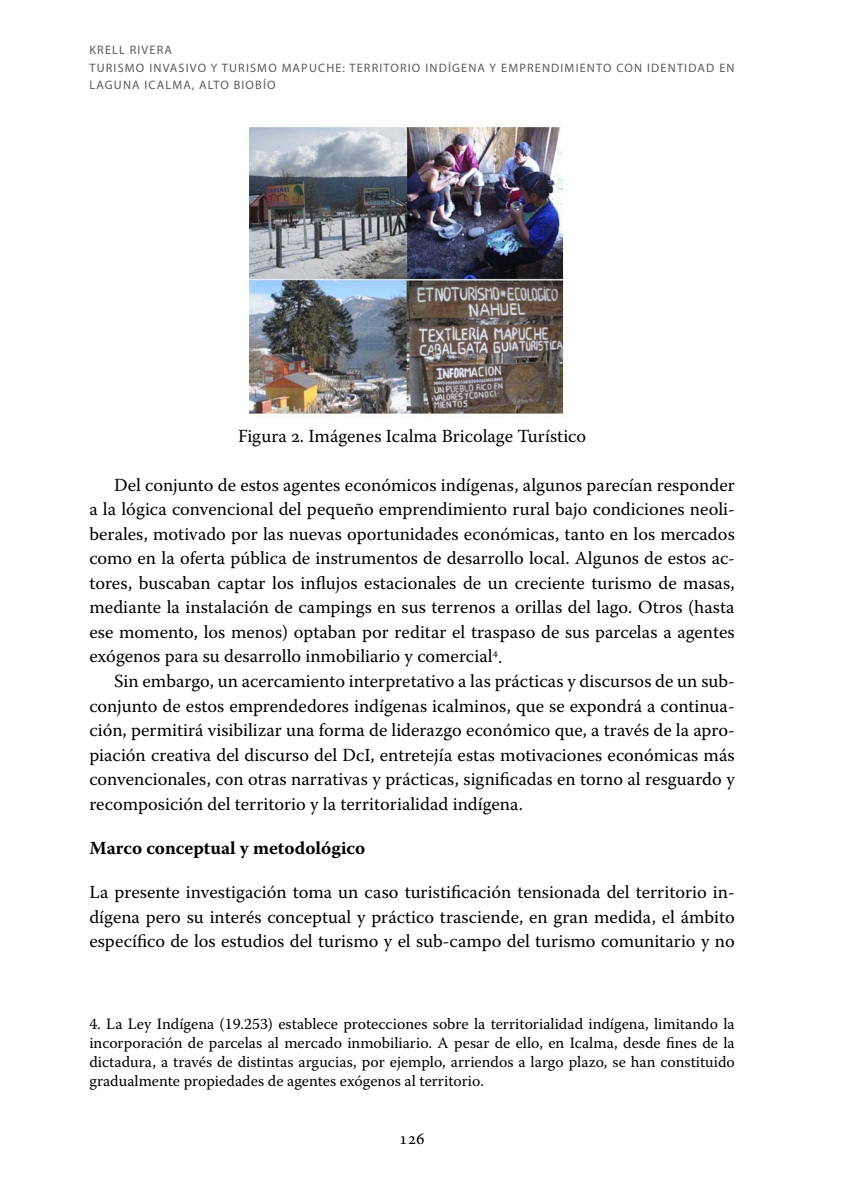
<style>
.page{position:relative;width:844px;height:1191px;background:#fff}
.page>*{position:absolute;margin:0;border:0;box-sizing:border-box;transform-origin:0 0}
.t1{font:18.38px/24.5px "Warnock Pro";color:#000;text-align:justify}
.t2{font:700 18.38px "Warnock Pro";color:#000}
.t3{font:17.5px "Minion Pro";color:#000}
.t4{font:15.75px/18.9px "Warnock Pro";color:#000;text-align:justify}
.t5{font:12.25px/17.5px "Myriad Pro";letter-spacing:.095em;color:#5b5b5f}
</style>
<div class="page">
<img style="left:249px;top:124px;width:316px;height:293px">
<p class="t5" style="left:89px;top:41px;width:646px">KRELL RIVERA<br>TURISMO INVASIVO Y TURISMO MAPUCHE: TERRITORIO INDÍGENA Y EMPRENDI MIENTO CON IDENTIDAD EN<br>LAGUNA ICALMA, ALTO BIOBÍO</p>
<p class="t1" style="left:238px;top:423px;width:349px">Figura 2. Imágenes Icalma Bricolage Turístico</p>
<p class="t1" style="left:89px;top:472px;width:646px;text-indent:25px">Del conjunto de estos agentes económicos indígenas, algunos parecían responder a la lógica convencional del pequeño emprendimiento rural bajo condiciones neoli&shy;berales, motivado por las nuevas oportunidades económicas, tanto en los mercados como en la oferta pública de instrumentos de desarrollo local. Algunos de estos ac&shy;tores, buscaban captar los influjos estacionales de un creciente turismo de masas, mediante la instalación de campings en sus terrenos a orillas del lago. Otros (hasta ese momento, los menos) optaban por reditar el traspaso de sus parcelas a agentes exógenos para su desarrollo inmobiliario y comercial<sup>4</sup>.</p>
<p class="t1" style="left:89px;top:668px;width:647px;text-indent:25px">Sin embargo, un acercamiento interpretativo a las prácticas y discursos de un sub&shy;conjunto de estos emprendedores indígenas icalminos, que se expondrá a continua&shy;ción, permitirá visibilizar una forma de liderazgo económico que, a través de la apro&shy;piación creativa del discurso del DcI, entretejía estas motivaciones económicas más convencionales, con otras narrativas y prácticas, significadas en torno al resguardo y recomposición del territorio y la territorialidad indígena.</p>
<p class="t2" style="left:89px;top:836px;width:277px">Marco conceptual y metodológico</p>
<p class="t1" style="left:89px;top:879px;width:646px">La presente investigación toma un caso turistificación tensionada del territorio in&shy;dígena pero su interés conceptual y práctico trasciende, en gran medida, el ámbito específico de los estudios del turismo y el sub-campo del turismo comunitario y no</p>
<p class="t4" style="left:89px;top:1014px;width:646px">4. La Ley Indígena (19.253) establece protecciones sobre la territorialidad indígena, limitando la incorporación de parcelas al mercado inmobiliario. A pesar de ello, en Icalma, desde fines de la dictadura, a través de distintas argucias, por ejemplo, arriendos a largo plazo, se han constituido gradualmente propiedades de agentes exógenos al territorio.</p>
<p class="t3" style="left:399px;top:1126px;width:27px">126</p>
</div>
